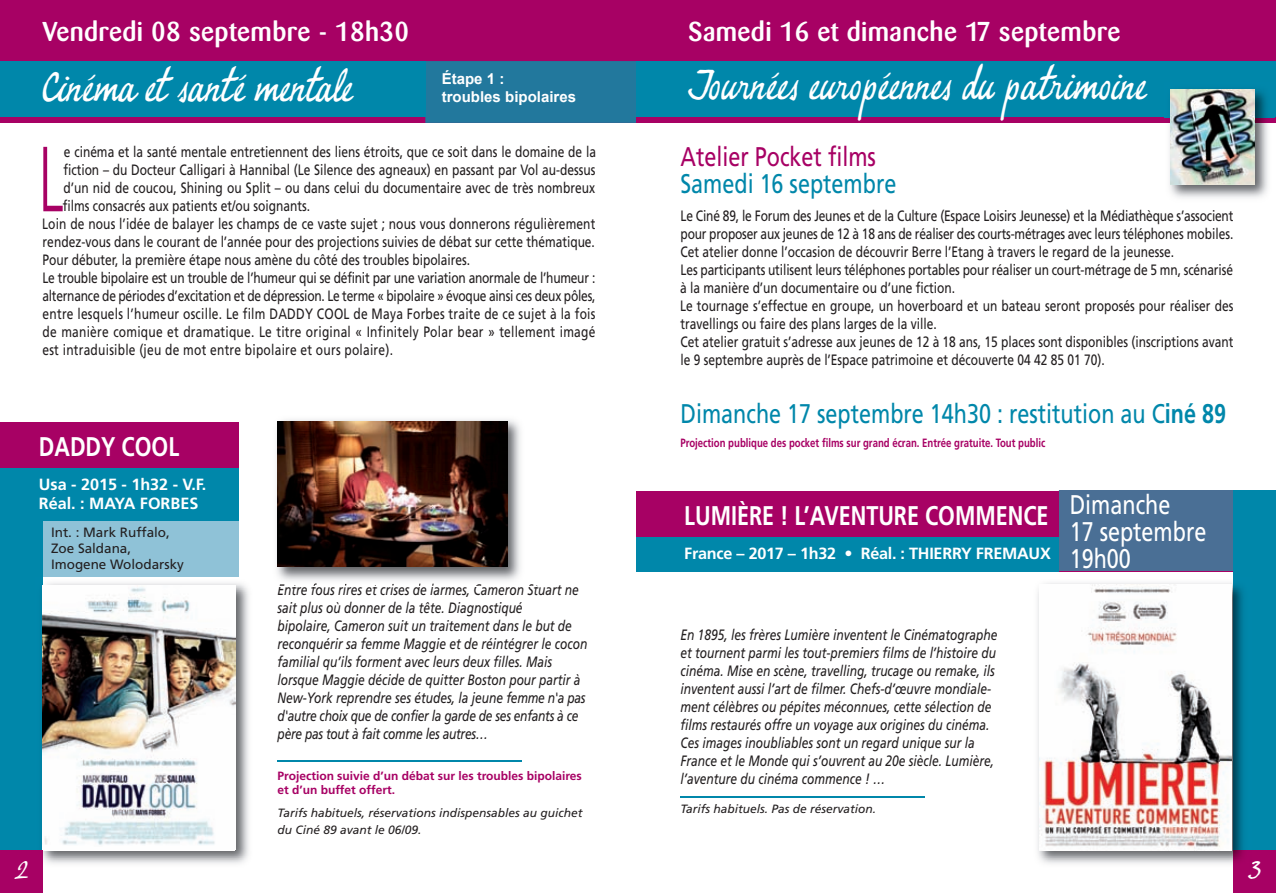
<style>
.page{position:relative;width:1276px;height:893px;background:#fff}
.page>*{position:absolute;margin:0;border:0;box-sizing:border-box;transform-origin:0 0}
.t1{font:300 92.4px "Frutiger";color:#a70164;scale:.6 1}
.t2{font:40.5px "Rail Script";letter-spacing:-.01em;color:#fff;scale:.95 1}
.t3{font:40.5px "Rail Script";letter-spacing:-.035em;color:#fff;scale:.95 1}
.t4{font:27px "Frutiger";color:#0087aa;scale:.8 1}
.t5{font:500 27px "Barmeno";letter-spacing:.015em;color:#fff}
.t6{font:700 27px "Frutiger";color:#fff;scale:.8 1}
.t7{font:27px/27px "Frutiger";color:#fff;scale:.8 1}
.t8{font:27px "Frutiger";color:#a70164;scale:.8 1}
.t9{font:25.5px "Rail Script";color:#fff}
.t10{font:700 16.2px/19.5px "Frutiger";letter-spacing:-.015em;color:#fff}
.t11{font:15px/18px "Frutiger";color:#231f20;scale:.8 1}
.t12{font:italic 15px/18px "Frutiger";color:#231f20;scale:.8 1}
.t13{font:15px "Frutiger";letter-spacing:.02em;color:#231f20;scale:.8 1}
.t14{font:15px "Frutiger";letter-spacing:-.02em;color:#231f20;scale:.8 1}
.t15{font:700 15px/18px "Arial";color:#fff}
.t16{font:13.5px/16.2px "Frutiger";color:#231f20}
.t17{font:italic 12px/16.6px "Frutiger";color:#231f20}
.t18{font:700 12px "Frutiger";color:#a70164;scale:.8 1}
.t19{font:700 12px/14.4px "Frutiger";color:#a70164}
.s1{font-weight:700}
</style>
<div class="page">
<div style="left:636px;top:491px;width:597px;height:80px;background:#a70164"></div>
<div style="left:1058px;top:491px;width:175px;height:80px;background:#4a6f95"></div>
<div style="left:1233px;top:490px;width:43px;height:403px;background:#0087aa"></div>
<div style="left:0;top:468px;width:43px;height:425px;background:#0087aa"></div>
<img style="left:42px;top:583px;width:207px;height:281px">
<img style="left:43px;top:585px;width:192px;height:265px">
<div style="left:43px;top:515px;width:196px;height:62px;background:#8fc2d7"></div>
<div style="left:0;top:0;width:637px;height:123px;background:#a70164"></div>
<div style="left:1233px;top:850px;width:43px;height:43px;background:#a70164"></div>
<div style="left:0;top:850px;width:43px;height:43px;background:#a70164"></div>
<div style="left:0;top:61px;width:426px;height:55px;background:#0087aa"></div>
<div style="left:425px;top:61px;width:211px;height:62px;background:#22789d"></div>
<hr style="left:425px;top:61px;width:1px;height:55px;background:#0087aa">
<div style="left:0;top:422px;width:239px;height:95px;background:#a70164"></div>
<div style="left:0;top:468px;width:239px;height:53px;background:#0087aa"></div>
<hr style="left:278px;top:760px;width:244px;height:2px;background:#0087aa">
<hr style="left:680px;top:796px;width:245px;height:2px;background:#0087aa">
<div style="left:636px;top:537px;width:422px;height:35px;background:#0087aa"></div>
<div style="left:636px;top:0;width:640px;height:123px;background:#a70164"></div>
<div style="left:636px;top:61px;width:640px;height:55px;background:#0087aa"></div>
<img style="left:1037px;top:583px;width:206px;height:281px">
<svg style="left:1233px;top:850px;width:1px;height:14px"></svg>
<img style="left:1039px;top:585px;width:192px;height:265px">
<img style="left:1164px;top:89px;width:110px;height:109px">
<img style="left:1171px;top:89px;width:83px;height:96px">
<img style="left:276px;top:419px;width:245px;height:167px">
<img style="left:280px;top:583px;width:257px;height:3px">
<img style="left:278px;top:421px;width:229px;height:146px">
<h3 class="t5" style="left:43px;top:20px;width:368px">Vendredi 08 septembre - 18h30</h3>
<h2 class="t3" style="left:43px;top:72px;width:329px">Cinéma et santé mentale</h2>
<p class="t15" style="left:442px;top:70px;width:136px">Étape 1 :<br>troubles bipolaires</p>
<h1 class="t1" style="left:39px;top:142px;width:43px">L</h1>
<p class="t11" style="left:64px;top:144px;width:666px">e cinéma et la santé mentale entretiennent des liens étroits, que ce soit dans le domaine de la</p>
<p class="t11" style="left:63px;top:162px;width:666px">fiction – du Docteur Calligari à Hannibal (Le Silence des agneaux) en passant par Vol au-dessus</p>
<p class="t11" style="left:63px;top:180px;width:666px">d’un nid de coucou, Shining ou Split – ou dans celui du documentaire avec de très nombreux</p>
<p class="t11" style="left:63px;top:198px;width:310px">films consacrés aux patients et/ou soignants.</p>
<p class="t11" style="left:42px;top:216px;width:693px">Loin de nous l’idée de balayer les champs de ce vaste sujet ; nous vous donnerons régulièrement</p>
<p class="t11" style="left:42px;top:234px;width:692px">rendez-vous dans le courant de l’année pour des projections suivies de débat sur cette thématique.</p>
<p class="t11" style="left:42px;top:252px;width:536px">Pour débuter, la première étape nous amène du côté des troubles bipolaires.</p>
<p class="t14" style="left:42px;top:272px;width:692px">Le trouble bipolaire est un trouble de l’humeur qui se définit par une variation anormale de l’humeur :</p>
<p class="t11" style="left:42px;top:288px;width:693px">alternance de périodes d’excitation et de dépression. Le terme « bipolaire » évoque ainsi ces deux pôles,</p>
<p class="t13" style="left:43px;top:308px;width:692px">entre lesquels l’humeur oscille. Le film DADDY COOL de Maya Forbes traite de ce sujet à la fois</p>
<p class="t13" style="left:43px;top:326px;width:692px">de manière comique et dramatique. Le titre original « Infinitely Polar bear » tellement imagé</p>
<p class="t13" style="left:42px;top:344px;width:440px">est intraduisible (jeu de mot entre bipolaire et ours polaire).</p>
<h3 class="t6" style="left:39px;top:435px;width:177px">DADDY COOL</h3>
<p class="t10" style="left:39px;top:476px;width:169px">Usa - 2015 - 1h32 - V.F.<br>Réal. : MAYA FORBES</p>
<p class="t16" style="left:51px;top:525px;width:134px">Int. : Mark Ruffalo,<br>Zoe Saldana,<br>Imogene Wolodarsky</p>
<p class="t12" style="left:278px;top:582px;width:389px">Entre fous rires et crises de larmes, Cameron Stuart ne sait plus où donner de la tête. Diagnostiqué<br>bipolaire, Cameron suit un traitement dans le but de reconquérir sa femme Maggie et de réintégrer le cocon familial qu’ils forment avec leurs deux filles. Mais lorsque Maggie décide de quitter Boston pour partir à New-York reprendre ses études, la jeune femme n'a pas d'autre choix que de confier la garde de ses enfants à ce père pas tout à fait comme les autres…</p>
<p class="t19" style="left:278px;top:769px;width:306px">Projection suivie d’un débat sur les troubles bipolaires et d’un buffet offert.</p>
<p class="t17" style="left:278px;top:805px;width:306px">Tarifs habituels, réservations indispensables au guichet du Ciné 89 avant le 06/09.</p>
<h3 class="t5" style="left:688px;top:20px;width:434px">Samedi 16 et dimanche 17 septembre</h3>
<h2 class="t2" style="left:688px;top:70px;width:484px">Journées européennes du patrimoine</h2>
<h3 class="t8" style="left:680px;top:146px;width:246px">Atelier Pocket films</h3>
<h3 class="t4" style="left:680px;top:173px;width:271px">Samedi 16 septembre</h3>
<p class="t11" style="left:680px;top:208px;width:693px">Le Ciné 89, le Forum des Jeunes et de la Culture (Espace Loisirs Jeunesse) et la Médiathèque s’associent pour proposer aux jeunes de 12 à 18 ans de réaliser des courts-métrages avec leurs téléphones mobiles.<br>Cet atelier donne l’occasion de découvrir Berre l’Etang à travers le regard de la jeunesse.<br>Les participants utilisent leurs téléphones portables pour réaliser un court-métrage de 5 mn, scénarisé à la manière d’un documentaire ou d’une fiction.<br>Le tournage s’effectue en groupe, un hoverboard et un bateau seront proposés pour réaliser des travellings ou faire des plans larges de la ville.<br>Cet atelier gratuit s’adresse aux jeunes de 12 à 18 ans, 15 places sont disponibles (inscriptions avant le 9 septembre auprès de l’Espace patrimoine et découverte 04 42 85 01 70).</p>
<h3 class="t4" style="left:680px;top:403px;width:683px">Dimanche 17 septembre 14h30 : restitution au C<span class="s1">iné 89</span></h3>
<p class="t18" style="left:680px;top:438px;width:457px">Projection publique des pocket films sur grand écran. Entrée gratuite. Tout public</p>
<h3 class="t6" style="left:684px;top:504px;width:457px">LUMIÈRE ! L’AVENTURE COMMENCE</h3>
<p class="t10" style="left:684px;top:545px;width:368px">France – 2017 – 1h32 • Réal. : THIERRY FREMAUX</p>
<h3 class="t7" style="left:1069px;top:493px;width:172px">Dimanche<br>17 septembre<br>19h00</h3>
<p class="t12" style="left:680px;top:627px;width:398px">En 1895, les frères Lumière inventent le Cinématographe et tournent parmi les tout-premiers films de l’histoire du cinéma. Mise en scène, travelling, trucage ou remake, ils inventent aussi l’art de filmer. Chefs-d’œuvre mondiale&shy;ment célèbres ou pépites méconnues, cette sélection de films restaurés offre un voyage aux origines du cinéma.<br>Ces images inoubliables sont un regard unique sur la France et le Monde qui s’ouvrent au 20e siècle. Lumière, l’aventure du cinéma commence ! …</p>
<p class="t17" style="left:680px;top:801px;width:197px">Tarifs habituels. Pas de réservation.</p>
<h3 class="t9" style="left:14px;top:861px;width:15px">2</h3>
<h3 class="t9" style="left:1248px;top:861px;width:15px">3</h3>
</div>
